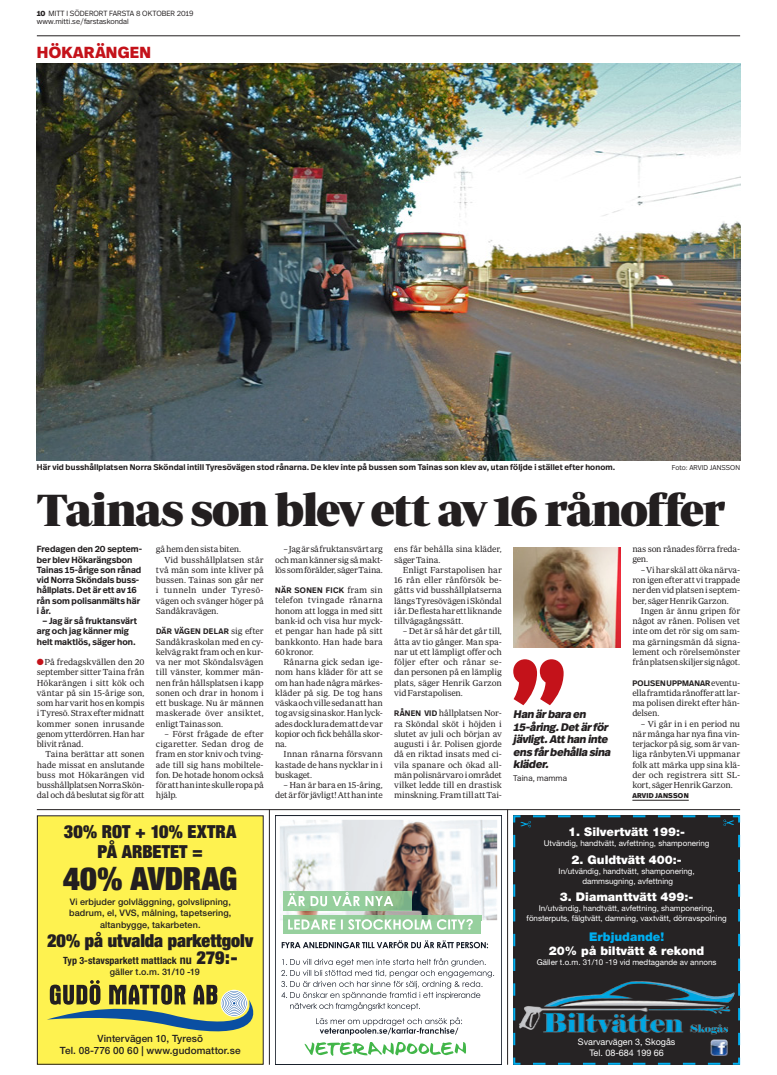
<style>
.page{position:relative;width:777px;height:1075px;background:#fff}
.page>*{position:absolute;margin:0;border:0;box-sizing:border-box;transform-origin:0 0}
.t1{font:46px "Periodico Display";letter-spacing:-.055em;color:#231f20}
.t2{font:900 expanded 32px "Helvetica Neue";letter-spacing:-.005em;color:#231f20}
.t3{font:900 expanded 18px/20px "Helvetica Neue";color:#231f20;text-align:center}
.t4{font:800 16px "Real Head OT";letter-spacing:.015em;color:#c4121a}
.t5{font:900 12px "Helvetica Neue";color:#fff}
.t6{font:900 12px "Helvetica Neue";color:#00aeef}
.t7{font:italic 800 11px/12.5px "Real Head OT";color:#231f20}
.t8{font:500 10px/12px "Helvetica Neue";letter-spacing:.01em;color:#231f20;text-align:center}
.t9{font:700 condensed 10px "Helvetica Neue";letter-spacing:.005em;color:#231f20}
.t10{font:500 9px/11px "Helvetica Neue";letter-spacing:.01em;color:#231f20}
.t11{font:9px/11px "Helvetica Neue";color:#fff;text-align:center}
.t12{font:8.9px/10.3px "Periodico Text Lg";letter-spacing:-.015em;color:#231f20;text-align:justify}
.t13{font:600 8.9px/10.3px "Real Head OT";letter-spacing:.005em;color:#231f20}
.t14{font:8.9px "Periodico Text Lg";letter-spacing:.02em;color:#231f20}
.t15{font:600 8.2px "Real Head OT";letter-spacing:.015em;color:#231f20}
.t16{font:300 8.2px "Real Head OT";letter-spacing:.01em;color:#231f20}
.t17{font:8px/10px "Helvetica Neue";color:#fff;text-align:center}
.t18{font:600 8px "Real Head OT";letter-spacing:.025em;color:#231f20}
.t19{font:300 7.5px/8px "Real Head OT";color:#231f20}
.t20{font:300 7px "Real Head OT";letter-spacing:.015em;color:#231f20}
.t21{font:800 7px "Real Head OT";letter-spacing:.03em;color:#231f20}
.s1{font-weight:800}
.s2{color:#c4121a}
.s3{font-family:"Periodico Text Lg";font-weight:400;font-size:8.9px}
.s4{font-family:"Real Head OT";font-weight:600;font-size:8px}
.s5{font-size:12px}
.s6{font-weight:900;font-stretch:expanded;font-size:18px}
</style>
<div class="page">
<hr style="left:37px;top:36px;width:703px;height:1px;background:#231f20">
<hr style="left:632px;top:800px;width:56px;height:1px;background:#231f20">
<img style="left:37px;top:64px;width:703px;height:396px">
<img style="left:513px;top:548px;width:107px;height:99px">
<svg style="left:513px;top:659px;width:50px;height:46px"></svg>
<hr style="left:37px;top:809px;width:703px;height:1px;background:#231f20">
<hr style="left:507px;top:810px;width:1px;height:255px;background:#231f20">
<hr style="left:269px;top:810px;width:1px;height:255px;background:#231f20">
<div style="left:37px;top:816px;width:226px;height:248px;background:#fef250"></div>
<div style="left:37px;top:815px;width:227px;height:250px;border:1px solid #231f20"></div>
<svg style="left:47px;top:980px;width:206px;height:51px"></svg>
<div style="left:275px;top:815px;width:227px;height:250px;border:1px solid #131a26"></div>
<img style="left:280px;top:820px;width:217px;height:100px">
<svg style="left:304px;top:1042px;width:162px;height:14px"></svg>
<svg style="left:282px;top:940px;width:206px;height:8px"></svg>
<svg style="left:281px;top:958px;width:213px;height:52px"></svg>
<svg style="left:316px;top:1017px;width:146px;height:18px"></svg>
<img style="left:284px;top:892px;width:127px;height:18px">
<div style="left:284px;top:920px;width:197px;height:14px;background:#97d09e"></div>
<img style="left:284px;top:915px;width:197px;height:5px">
<svg style="left:287px;top:892px;width:106px;height:14px"></svg>
<svg style="left:288px;top:919px;width:185px;height:11px"></svg>
<svg style="left:513px;top:1051px;width:227px;height:14px;background:#242f37"></svg>
<svg style="left:513px;top:815px;width:227px;height:236px;background:#292e32"></svg>
<p class="t19" style="left:37px;top:10px;width:158px"><span class="s1">10</span> MITT I SÖDERORT FARSTA 8 OKTOBER 2019 www.mitti.se/farstaskondal</p>
<h3 class="t4" style="left:37px;top:41px;width:116px">HÖKARÄNGEN</h3>
<p class="t15" style="left:37px;top:462px;width:580px">Här vid busshållplatsen Norra Sköndal intill Tyresövägen stod rånarna. De klev inte på bussen som Tainas son klev av, utan följde i stället efter honom.</p>
<p class="t20" style="left:672px;top:463px;width:56px">Foto: Arvid Jansso</p>
<p class="t20" style="left:735px;top:463px;width:6px">n</p>
<h1 class="t1" style="left:37px;top:483px;width:690px">Tainas son blev ett av 16 rånoffer</h1>
<p class="t13" style="left:37px;top:544px;width:107px">Fredagen den 20 septem&shy;ber blev Hökarängsbon<br>Tainas 15-årige son rånad vid Norra Sköndals buss&shy;hållplats. Det är ett av 16 rån som polisanmälts här i år.</p>
<p class="t13" style="left:37px;top:616px;width:102px;text-indent:6px">– Jag är så fruktansvärt arg och jag känner mig helt maktlös, säger hon.</p>
<p class="t12" style="left:37px;top:657px;width:109px"><span class="s2">●</span>På fredagskvällen den 20 september sitter Taina från Hökarängen i sitt kök och väntar på sin 15-årige son, som har varit hos en kompis i Tyresö. Strax efter midnatt kommer sonen inrusande genom ytterdörren. Han har blivit rånad.</p>
<p class="t12" style="left:37px;top:749px;width:109px;text-indent:8px">Taina berättar att sonen hade missat en anslutande buss mot Hökarängen vid busshållplatsen Norra Skön&shy;dal och då beslutat sig för att</p>
<p class="t12" style="left:156px;top:544px;width:87px">gå hem den sista biten.</p>
<p class="t12" style="left:164px;top:554px;width:101px">Vid busshållplatsen står</p>
<p class="t12" style="left:156px;top:564px;width:109px">två män som inte kliver på</p>
<p class="t12" style="left:156px;top:575px;width:109px">bussen. Tainas son går ner</p>
<p class="t14" style="left:156px;top:585px;width:108px">i tunneln under Tyresö-</p>
<p class="t12" style="left:156px;top:595px;width:109px">vägen och svänger höger på</p>
<p class="t12" style="left:156px;top:605px;width:64px">Sandåkravägen.</p>
<p class="t18" style="left:156px;top:626px;width:109px">Där vägen delar <span class="s3">sig efter</span></p>
<p class="t12" style="left:156px;top:636px;width:109px">Sandåkraskolan med en cy&shy;kelväg rakt fram och en kur&shy;va ner mot Sköndalsvägen till vänster, kommer män&shy;nen från hållsplatsen i kapp sonen och drar in honom i ett buskage. Nu är männen maskerade över ansiktet, enligt Tainas son.</p>
<p class="t12" style="left:156px;top:728px;width:109px;text-indent:8px">– Först frågade de efter cigaretter. Sedan drog de fram en stor kniv och tving&shy;ade till sig hans mobiltele&shy;fon. De hotade honom också för att han inte skulle ropa på hjälp.</p>
<p class="t12" style="left:275px;top:544px;width:109px;text-indent:9px">–Jag är så fruktansvärt arg och man känner sig så makt&shy;lös som förälder, säger Taina.</p>
<p class="t18" style="left:275px;top:585px;width:109px">När sonen fick <span class="s3">fram sin</span></p>
<p class="t12" style="left:275px;top:595px;width:109px">telefon tvingade rånarna honom att logga in med sitt bank-id och visa hur myck&shy;et pengar han hade på sitt bankkonto. Han hade bara 60 kronor.</p>
<p class="t12" style="left:275px;top:657px;width:109px;text-indent:8px">Rånarna gick sedan ige&shy;nom hans kläder för att se om han hade några märkes&shy;kläder på sig. De tog hans väska och ville sedan att han tog av sig sina skor. Han lyck&shy;ades dock lura dem att de var kopior och fick behålla skor&shy;na.</p>
<p class="t12" style="left:275px;top:749px;width:109px;text-indent:8px">Innan rånarna försvann kastade de hans nycklar in i buskaget.</p>
<p class="t12" style="left:275px;top:780px;width:109px;text-align:right">– Han är bara en 15-åring, det är för jävligt! Att han inte</p>
<p class="t12" style="left:394px;top:544px;width:109px">ens får behålla sina kläder, säger Taina.</p>
<p class="t12" style="left:394px;top:564px;width:109px;text-indent:8px">Enligt Farstapolisen har 16 rån eller rånförsök be&shy;gåtts vid busshållplatserna längs Tyresövägen i Sköndal i år. De flesta har ett liknande tillvägagångssätt.</p>
<p class="t12" style="left:394px;top:626px;width:109px;text-indent:8px">– Det är så här det går till, åtta av tio gånger. Man spa&shy;nar ut ett lämpligt offer och följer efter och rånar se&shy;dan personen på en lämplig plats, säger Henrik Garzon vid Farstapolisen.</p>
<p class="t12" style="left:394px;top:708px;width:109px"><span class="s4">Rånen vid</span> hållplatsen Nor&shy;ra Sköndal sköt i höjden i slutet av juli och början av augusti i år. Polisen gjorde då en riktad insats med ci&shy;vila spanare och ökad all&shy;män polisnärvaro i området vilket ledde till en drastisk minskning. Fram till att Tai-</p>
<p class="t7" style="left:513px;top:708px;width:101px">Han ärbara en<br>15-åring.Detärför jävligt.Atthan inte ens fårbehålla sina kläder.</p>
<p class="t16" style="left:513px;top:773px;width:55px">Taina, mamma</p>
<p class="t12" style="left:632px;top:544px;width:109px">nas son rånades förra freda&shy;gen.</p>
<p class="t12" style="left:632px;top:564px;width:109px;text-indent:8px">– Vi har skäl att öka närva&shy;ron igen efter att vi trappade ner den vid platsen i septem&shy;ber, säger Henrik Garzon.</p>
<p class="t12" style="left:632px;top:605px;width:109px;text-indent:8px">Ingen är ännu gripen för något av rånen. Polisen vet inte om det rör sig om sam&shy;ma gärningsmän då signa&shy;lement och rörelsemönster från platsen skiljer sig något.</p>
<p class="t18" style="left:632px;top:677px;width:109px">Polisen uppmanar <span class="s3">eventu-</span></p>
<p class="t12" style="left:632px;top:687px;width:109px">ella framtida rånoffer att lar&shy;ma polisen direkt efter hän&shy;delsen.</p>
<p class="t12" style="left:632px;top:718px;width:109px;text-indent:8px">– Vi går in i en period nu när många har nya fina vin&shy;terjackor på sig, som är van&shy;liga rånbyten.Vi uppmanar folk att märka upp sina klä&shy;der och registrera sitt SL&shy;kort, säger Henrik Garzon.</p>
<p class="t21" style="left:632px;top:791px;width:58px">ARVID JANSSON</p>
<h3 class="t3" style="left:64px;top:821px;width:174px">30% ROT + 10% EXTRA<br>PÅ ARBETET =</h3>
<h2 class="t2" style="left:63px;top:858px;width:176px">40% AVDRAG</h2>
<p class="t10" style="left:69px;top:896px;width:164px">Vi erbjuder golvläggning, golvslipning, badrum, el, VVS, målning, tapetsering,</p>
<p class="t10" style="left:100px;top:919px;width:102px">altanbygge, takarbeten.</p>
<h3 class="t3" style="left:47px;top:930px;width:208px">20% PÅ UTVALDA PARKETTGOLV</h3>
<p class="t9" style="left:63px;top:954px;width:176px">Typ 3-stavsparkett mattlack <span class="s5">nu</span> <span class="s6">279:-</span></p>
<p class="t10" style="left:110px;top:966px;width:92px">gäller t.o.m. 31/10 -19</p>
<h3 class="t5" style="left:568px;top:824px;width:118px">1. Silvertvätt 199:-</h3>
<p class="t17" style="left:544px;top:838px;width:167px">Utvändig, handtvätt, avfettning, shamponering</p>
<h3 class="t5" style="left:571px;top:852px;width:112px">2. Guldtvätt 400:-</h3>
<p class="t17" style="left:558px;top:866px;width:138px">In/utvändig, handtvätt, shamponering, dammsugning, avfettning</p>
<h3 class="t5" style="left:560px;top:890px;width:135px">3. Diamanttvätt 499:-</h3>
<p class="t17" style="left:526px;top:903px;width:202px">In/utvändig, handtvätt, avfettning, shamponering, fönsterputs, fälgtvätt, damning, vaxtvätt, dörravspolning</p>
<h3 class="t6" style="left:589px;top:929px;width:77px">Erbjudande!</h3>
<h3 class="t5" style="left:549px;top:943px;width:157px">20% på biltvätt &amp; rekond</h3>
<p class="t17" style="left:537px;top:957px;width:181px">Gäller t.o.m. 31/10 -19 vid medtagande av annons</p>
<p class="t8" style="left:60px;top:1033px;width:182px">Vintervägen 10, Tyresö<br>Tel. 08-776 00 60 | www.gudomattor.se</p>
<p class="t11" style="left:578px;top:1036px;width:99px">Svarvarvägen 3, Skogås<br>Tel. 08-684 199 66</p>
</div>
